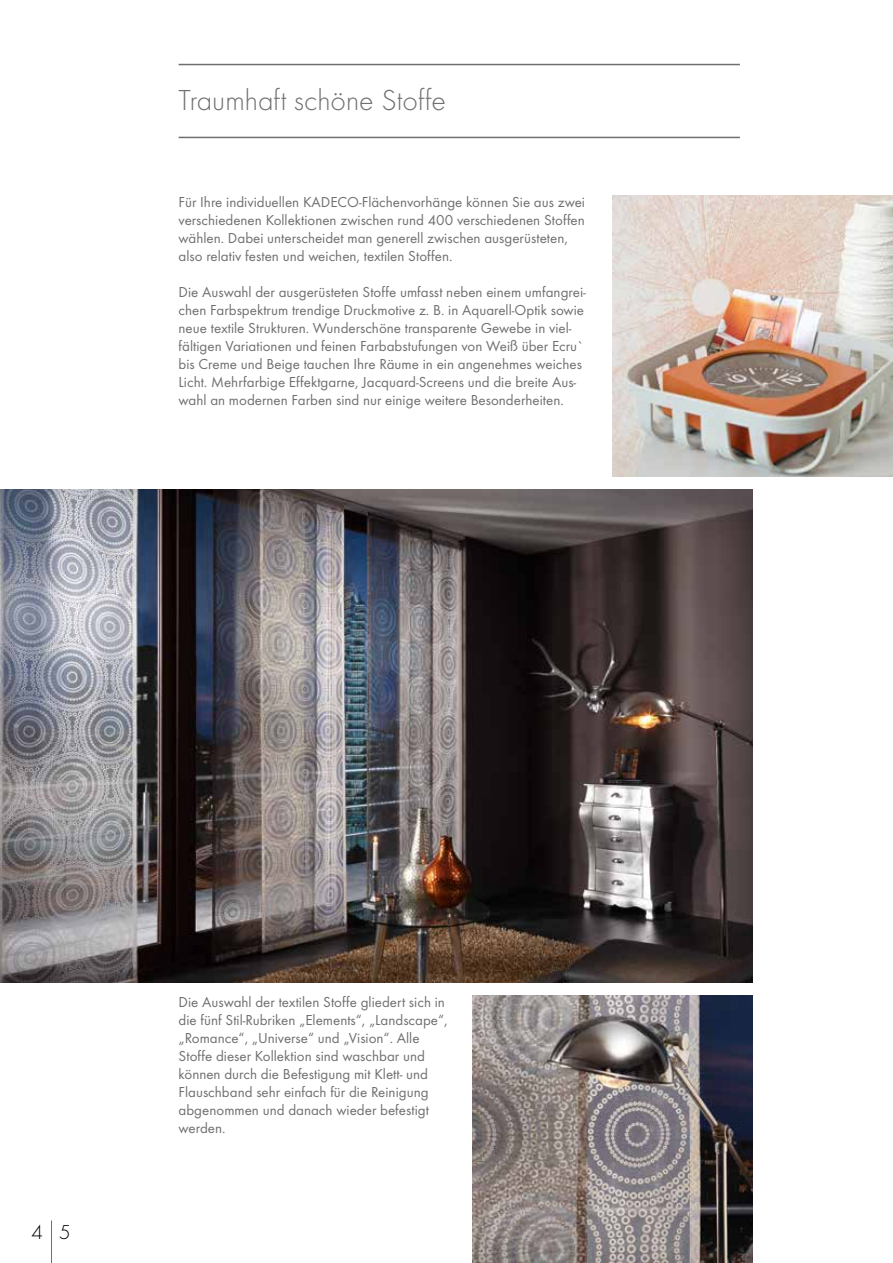
<style>
.page{position:relative;width:893px;height:1263px;background:#fff}
.page>*{position:absolute;margin:0;border:0;box-sizing:border-box;transform-origin:0 0}
.t1{font:300 30px "Futura T";color:#6f6f6e}
.t2{font:300 21px "Futura T";color:#000}
.t3{font:15px/18px "Futura T";color:#6f6f6e}
</style>
<div class="page">
<img style="left:0;top:489px;width:753px;height:493px">
<img style="left:612px;top:196px;width:281px;height:280px">
<hr style="left:179px;top:64px;width:561px;height:1px;background:#6f6f6e">
<hr style="left:179px;top:137px;width:561px;height:1px;background:#6f6f6e">
<hr style="left:51px;top:1220px;width:1px;height:43px;background:#6f6f6e">
<img style="left:472px;top:995px;width:281px;height:268px">
<h1 class="t1" style="left:179px;top:82px;width:269px">Traumhaft schöne Stoffe</h1>
<p class="t3" style="left:179px;top:193px;width:408px">Für Ihre individuellen KADECO-Flächenvorhänge können Sie aus zwei verschiedenen Kollektionen zwischen rund 400 verschiedenen Stoffen wählen. Dabei unterscheidet man generell zwischen ausgerüsteten, also relativ festen und weichen, textilen Stoffen.</p>
<p class="t3" style="left:179px;top:283px;width:409px">Die Auswahl der ausgerüsteten Stoffe umfasst neben einem umfangrei&shy;chen Farbspektrum trendige Druckmotive z. B. in Aquarell-Optik sowie neue textile Strukturen. Wunderschöne transparente Gewebe in viel&shy;fältigen Variationen und feinen Farbabstufungen von Weiß über Ecru` bis Creme und Beige tauchen Ihre Räume in ein angenehmes weiches Licht. Mehrfarbige Effektgarne, Jacquard-Screens und die breite Aus&shy;wahl an modernen Farben sind nur einige weitere Besonderheiten.</p>
<h2 class="t2" style="left:32px;top:1220px;width:41px">4 5</h2>
<p class="t3" style="left:179px;top:992px;width:270px">Die Auswahl der textilen Stoffe gliedert sich in die fünf Stil-Rubriken „Elements“, „Landscape“, „Romance“, „Universe“ und „Vision“. Alle Stoffe dieser Kollektion sind waschbar und können durch die Befestigung mit Klett- und Flauschband sehr einfach für die Reinigung abgenommen und danach wieder befestigt werden.</p>
</div>
